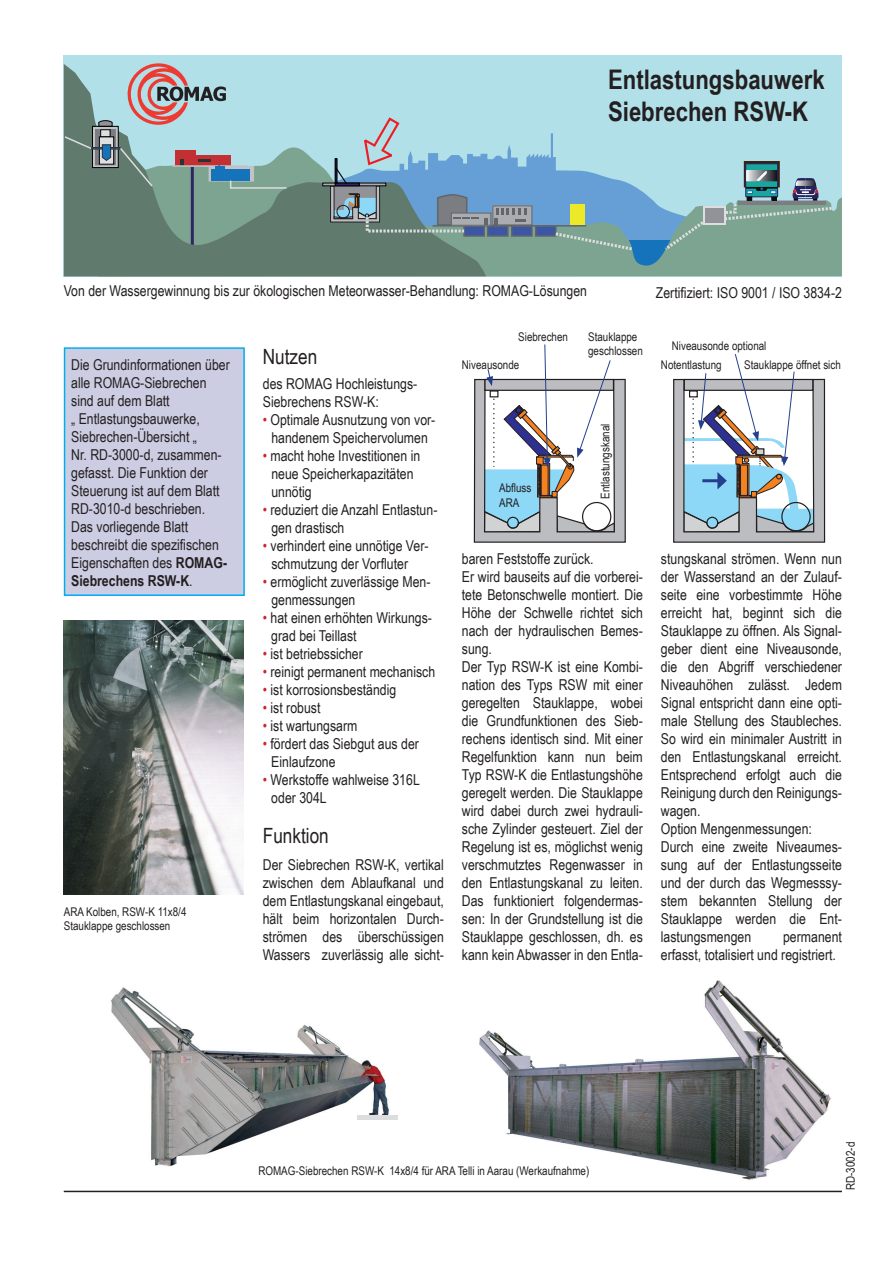
<style>
.page{position:relative;width:893px;height:1263px;background:#fff}
.page>*{position:absolute;margin:0;border:0;box-sizing:border-box;transform-origin:0 0}
.t1{font:700 27px/32.4px "Arial Narrow";color:#231f20}
.t2{font:21px "Arial Narrow";color:#231f20}
.t3{font:15px/18px "Arial Narrow";color:#231f20}
.t4{font:12px/14.4px "Arial Narrow";color:#231f20}
.s1{font-weight:700}
.s2{color:#d1232a}
</style>
<div class="page">
<div style="left:64px;top:55px;width:778px;height:221px;background:#b2e0e9"></div>
<svg style="left:486px;top:161px;width:356px;height:115px;fill:#7da491"></svg>
<svg style="left:711px;top:206px;width:15px;height:18px"></svg>
<div style="left:705px;top:208px;width:18px;height:14px;background:#919398"></div>
<div style="left:744px;top:161px;width:36px;height:26px;border:1px solid #3b2211"></div>
<div style="left:746px;top:164px;width:32px;height:33px;background:#19a79d"></div>
<div style="left:745px;top:163px;width:33px;height:34px;border:1px solid #26235f"></div>
<svg style="left:64px;top:64px;width:422px;height:212px"></svg>
<div style="left:94px;top:128px;width:23px;height:38px;background:#7c7d83"></div>
<div style="left:93px;top:127px;width:25px;height:41px;border:2px solid #c1c3c5"></div>
<svg style="left:98px;top:120px;width:14px;height:6px"></svg>
<div style="left:92px;top:126px;width:27px;height:42px;border:1px solid #000"></div>
<div style="left:101px;top:130px;width:9px;height:7px;background:#dddee0"></div>
<div style="left:100px;top:129px;width:10px;height:8px;border:1px solid #000"></div>
<svg style="left:64px;top:135px;width:90px;height:53px"></svg>
<svg style="left:199px;top:159px;width:89px;height:30px;background:#7b9ca2"></svg>
<svg style="left:722px;top:170px;width:113px;height:52px"></svg>
<div style="left:64px;top:347px;width:181px;height:249px;background:#cccce2;border:2px solid #00aeef"></div>
<svg style="left:321px;top:116px;width:390px;height:156px"></svg>
<hr style="left:64px;top:1191px;width:778px;height:1px;background:#231f20">
<svg style="left:474px;top:344px;width:152px;height:199px"></svg>
<svg style="left:673px;top:354px;width:152px;height:189px"></svg>
<img style="left:64px;top:621px;width:180px;height:274px">
<img style="left:111px;top:987px;width:279px;height:180px">
<img style="left:479px;top:980px;width:352px;height:200px">
<div style="left:358px;top:1115px;width:40px;height:5px;background:#dcdddf"></div>
<svg style="left:128px;top:63px;width:98px;height:62px"></svg>
<h1 class="t1" style="left:608px;top:62px;width:218px">Entlastungsbauwerk<br>Siebrechen RSW-K</h1>
<p class="t3" style="left:64px;top:281px;width:525px">Von der Wassergewinnung bis zur ökologischen Meteorwasser-Behandlung: ROMAG-Lösungen</p>
<p class="t3" style="left:656px;top:283px;width:187px">Zertifiziert: ISO 9001 / ISO 3834-2</p>
<p class="t3" style="left:71px;top:355px;width:160px">Die Grundinformationen über alle ROMAG-Siebrechen sind auf dem Blatt<br>„ Entlastungsbauwerke,<br>Siebrechen-Übersicht „<br>Nr. RD-3000-d, zusammen&shy;gefasst. Die Funktion der<br>Steuerung ist auf dem Blatt<br>RD-3010-d beschrieben.<br>Das vorliegende Blatt beschreibt die spezifischen<br>Eigenschaften des <span class="s1">ROMAG-<br>Siebrechens RSW-K</span>.</p>
<p class="t4" style="left:64px;top:904px;width:124px">ARA Kolben, RSW-K 11x8/4<br>Stauklappe geschlossen</p>
<h2 class="t2" style="left:263px;top:341px;width:56px">Nutzen</h2>
<p class="t3" style="left:263px;top:374px;width:156px">des ROMAG Hochleistungs-<br>Siebrechens RSW-K:</p>
<p class="t3" style="left:263px;top:410px;width:174px;text-align:center"><span class="s2">•</span> Optimale Ausnutzung von vor&shy;handenem Speichervolumen</p>
<p class="t3" style="left:271px;top:446px;width:150px;text-indent:-9px"><span class="s2">•</span> macht hohe Investitionen in neue Speicherkapazitäten unnötig</p>
<p class="t3" style="left:271px;top:500px;width:168px;text-indent:-9px"><span class="s2">•</span> reduziert die Anzahl Entlastun&shy;gen drastisch</p>
<p class="t3" style="left:271px;top:536px;width:159px;text-indent:-9px"><span class="s2">•</span> verhindert eine unnötige Ver&shy;schmutzung der Vorfluter</p>
<p class="t3" style="left:271px;top:572px;width:161px;text-indent:-9px"><span class="s2">•</span> ermöglicht zuverlässige Men&shy;genmessungen</p>
<p class="t3" style="left:271px;top:608px;width:162px;text-indent:-8px"><span class="s2">•</span> hat einen erhöhten Wirkungs&shy;grad bei Teillast</p>
<p class="t3" style="left:263px;top:644px;width:102px"><span class="s2">•</span> ist betriebssicher</p>
<p class="t3" style="left:263px;top:662px;width:174px"><span class="s2">•</span> reinigt permanent mechanisch</p>
<p class="t3" style="left:263px;top:680px;width:135px"><span class="s2">•</span> ist korrosionsbeständig</p>
<p class="t3" style="left:263px;top:698px;width:59px"><span class="s2">•</span> ist robust</p>
<p class="t3" style="left:263px;top:716px;width:96px"><span class="s2">•</span> ist wartungsarm</p>
<p class="t3" style="left:271px;top:734px;width:149px;text-indent:-9px"><span class="s2">•</span> fördert das Siebgut aus der<br>Einlaufzone</p>
<p class="t3" style="left:271px;top:770px;width:150px;text-indent:-9px"><span class="s2">•</span> Werkstoffe wahlweise 316L oder 304L</p>
<h2 class="t2" style="left:263px;top:821px;width:68px">Funktion</h2>
<p class="t3" style="left:263px;top:855px;width:183px;text-align:justify">Der Siebrechen RSW-K, vertikal zwischen dem Ablaufkanal und dem Entlastungskanal eingebaut, hält beim horizontalen Durch&shy;strömen des überschüssigen Wassers zuverlässig alle sicht-</p>
<p class="t4" style="left:518px;top:329px;width:51px">Siebrechen</p>
<p class="t4" style="left:462px;top:357px;width:59px">Niveausonde</p>
<p class="t4" style="left:499px;top:481px;width:34px">Abfluss<br>ARA</p>
<p class="t4" style="left:588px;top:329px;width:56px">Stauklappe geschlossen</p>
<p class="t4" style="left:672px;top:338px;width:96px">Niveausonde optional</p>
<p class="t4" style="left:661px;top:357px;width:62px">Notentlastung</p>
<p class="t4" style="left:744px;top:357px;width:98px">Stauklappe öffnet sich</p>
<p class="t4" style="left:597px;top:499px;width:76px;rotate:-90deg">Entlastungskanal</p>
<p class="t3" style="left:462px;top:549px;width:183px">baren Feststoffe zurück.<br>Er wird bauseits auf die vorberei&shy;tete Betonschwelle montiert. Die<br>Höhe der Schwelle richtet sich nach der hydraulischen Bemes&shy;sung.<br>Der Typ RSW-K ist eine Kombi&shy;nation des Typs RSW mit einer geregelten Stauklappe, wobei die Grundfunktionen des Sieb&shy;rechens identisch sind. Mit einer<br>Regelfunktion kann nun beim<br>Typ RSW-K die Entlastungshöhe geregelt werden. Die Stauklappe wird dabei durch zwei hydrauli&shy;sche Zylinder gesteuert. Ziel der<br>Regelung ist es, möglichst wenig verschmutztes Regenwasser in den Entlastungskanal zu leiten.<br>Das funktioniert folgendermas&shy;sen: In der Grundstellung ist die<br>Stauklappe geschlossen, dh. es kann kein Abwasser in den Entla-</p>
<p class="t3" style="left:661px;top:549px;width:183px">stungskanal strömen. Wenn nun der Wasserstand an der Zulauf&shy;seite eine vorbestimmte Höhe erreicht hat, beginnt sich die<br>Stauklappe zu öffnen. Als Signal&shy;geber dient eine Niveausonde, die den Abgriff verschiedener<br>Niveauhöhen zulässt. Jedem<br>Signal entspricht dann eine opti&shy;male Stellung des Staubleches.<br>So wird ein minimaler Austritt in den Entlastungskanal erreicht.<br>Entsprechend erfolgt auch die<br>Reinigung durch den Reinigungs&shy;wagen.<br>Option Mengenmessungen:<br>Durch eine zweite Niveaumes&shy;sung auf der Entlastungsseite und der durch das Wegmesssy&shy;stem bekannten Stellung der<br>Stauklappe werden die Ent&shy;lastungsmengen</p>
<p class="t3" style="left:661px;top:927px;width:183px;text-indent:122px">permanent erfasst, totalisiert und registriert.</p>
<p class="t4" style="left:258px;top:1163px;width:332px">ROMAG-Siebrechen RSW-K 14x8/4 für ARA Telli in Aarau (Werkaufnahme)</p>
<p class="t4" style="left:843px;top:1190px;width:50px;rotate:-90deg">RD-3002-d</p>
</div>
